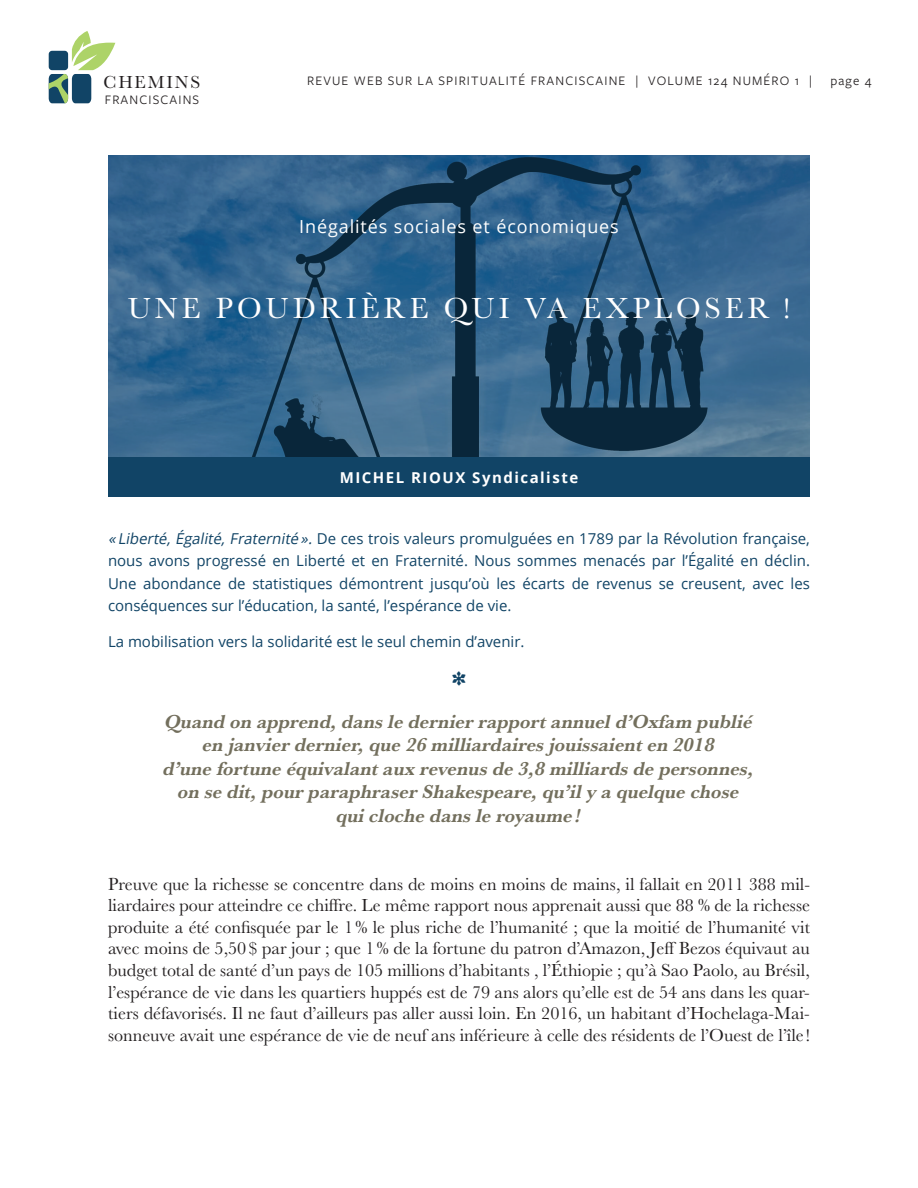
<style>
.page{position:relative;width:918px;height:1188px;background:#fff}
.page>*{position:absolute;margin:0;border:0;box-sizing:border-box;transform-origin:0 0}
.t1{font:30px "Baskerville URW";letter-spacing:.13em;color:#fff}
.t2{font:italic 700 19.5px/23.4px "Baskerville URW";color:#736f5d;text-align:center}
.t3{font:18px/21.6px "Baskerville URW";color:#231f20;text-align:justify}
.t4{font:18px "Open Sans";letter-spacing:.05em;color:#fff}
.t5{font:18px "Baskerville URW";letter-spacing:.1em;color:#231f20}
.t6{font:15px/22.5px "Open Sans";color:#146;text-align:justify}
.t7{font:700 15px "Open Sans";letter-spacing:.1em;color:#fff}
.t8{font:13.5px "Freight Sans Pro";letter-spacing:.085em;color:#231f20}
.s1{font-style:italic}
</style>
<div class="page">
<svg style="left:49px;top:31px;width:66px;height:72px"></svg>
<div style="left:108px;top:457px;width:702px;height:40px;background:#146"></div>
<svg style="left:108px;top:155px;width:702px;height:302px;background:#315f85"></svg>
<p class="t5" style="left:104px;top:70px;width:98px">CHEMINS</p>
<p class="t8" style="left:105px;top:90px;width:96px">FRANCISCAINS</p>
<p class="t8" style="left:307px;top:72px;width:507px">REVUE WEB SUR LA SPIRITUALITÉ FRANCISCAINE | VOLUME 124 NUMÉRO 1 |</p>
<p class="t8" style="left:830px;top:72px;width:43px">page 4</p>
<p class="t4" style="left:299px;top:214px;width:321px">Inégalités sociales et économiques</p>
<h1 class="t1" style="left:128px;top:287px;width:664px">UNE POUDRIÈRE QUI VA EXPLOSER !</h1>
<p class="t7" style="left:340px;top:467px;width:240px">MICHEL RIOUX Syndicaliste</p>
<p class="t6" style="left:108px;top:526px;width:704px"><span class="s1">«Liberté, Égalité, Fraternité».</span> De ces trois valeurs promulguées en 1789 par la Révolution française, nous avons progressé en Liberté et en Fraternité. Nous sommes menacés par l’Égalité en déclin.<br>Une abondance de statistiques démontrent jusqu’où les écarts de revenus se creusent, avec les conséquences sur l’éducation, la santé, l’espérance de vie.</p>
<p class="t6" style="left:108px;top:630px;width:418px">La mobilisation vers la solidarité est le seul chemin d’avenir.</p>
<p class="t2" style="left:164px;top:709px;width:592px">Quand on apprend, dans le dernier rapport annuel d’Oxfam publié en janvier dernier, que 26 milliardaires jouissaient en 2018<br>d’une fortune équivalant aux revenus de 3,8 milliards de personnes, on se dit, pour paraphraser Shakespeare, qu’il y a quelque chose qui cloche dans le royaume !</p>
<p class="t3" style="left:108px;top:872px;width:704px">Preuve que la richesse se concentre dans de moins en moins de mains, il fallait en 2011 388 mil&shy;liardaires pour atteindre ce chiffre. Le même rapport nous apprenait aussi que 88 % de la richesse produite a été confisquée par le 1% le plus riche de l’humanité ; que la moitié de l’humanité vit avec moins de 5,50$ par jour ; que 1% de la fortune du patron d’Amazon, Jeff Bezos équivaut au budget total de santé d’un pays de 105 millions d’habitants , l’Éthiopie ; qu’à Sao Paolo, au Brésil, l’espérance de vie dans les quartiers huppés est de 79 ans alors qu’elle est de 54 ans dans les quar&shy;tiers défavorisés. Il ne faut d’ailleurs pas aller aussi loin. En 2016, un habitant d’Hochelaga-Mai&shy;sonneuve avait une espérance de vie de neuf ans inférieure à celle des résidents de l’Ouest de l’île !</p>
</div>
